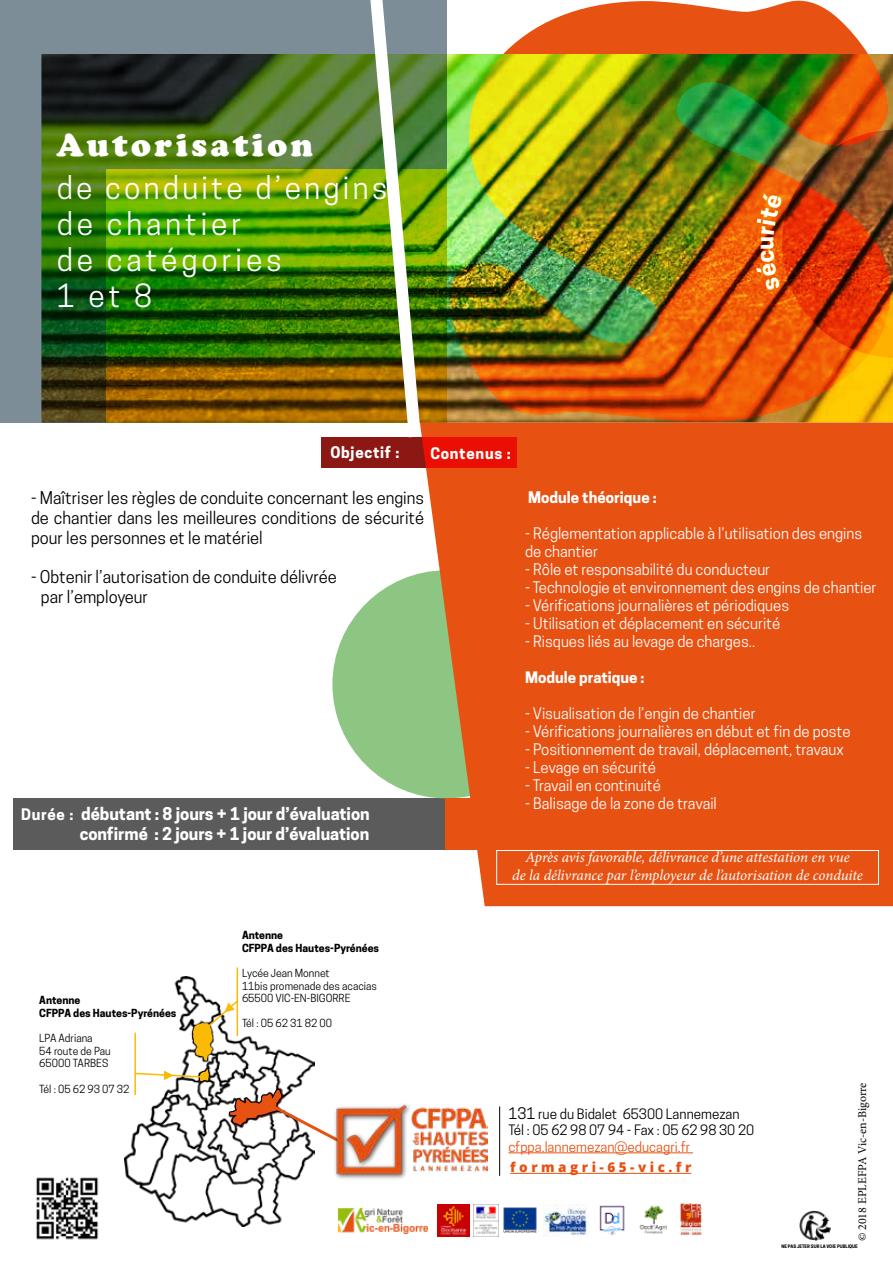
<style>
.page{position:relative;width:893px;height:1263px;background:#fff}
.page>*{position:absolute;margin:0;border:0;box-sizing:border-box;transform-origin:0 0}
.t1{font:900 33px "Cooper";letter-spacing:.11em;color:#fff}
.t2{font:30px/36px "Cooper Hewitt";letter-spacing:.125em;color:#fff}
.t3{font:16.5px/19.8px "Cooper Hewitt";color:#000;text-align:justify}
.t4{font:700 16.5px/19.8px "Cooper Hewitt";color:#fff;text-align:right}
.t5{font:15px/18px "Cooper Hewitt";color:#fff}
.t6{font:italic 15px/18px "Minion Pro";letter-spacing:-.01em;color:#fff;text-align:center}
.t7{font:700 15px "Cooper Hewitt";color:#fff}
.t8{font:700 15px "Cooper Hewitt";letter-spacing:.05em;color:#fff}
.t9{font:13.5px/16.2px "Cooper Hewitt";color:#000}
.t10{font:13.5px "Cooper Hewitt";color:#e75112}
.t11{font:800 13.5px "Open Sans";color:#e75112}
.t12{font:12px "Minion Pro";color:#000}
.t13{font:10.5px/12.6px "Cooper Hewitt";color:#000}
.t14{font:700 10.5px/12.6px "Cooper Hewitt";color:#000}
.t15{font:700 4.5px "Cooper Hewitt";color:#000}
.s1{font-size:15px}
</style>
<div class="page">
<svg style="left:0;top:0;width:446px;height:423px;background:#526d4c"></svg>
<svg style="left:106px;top:169px;width:340px;height:254px;background:#537a00"></svg>
<svg style="left:363px;top:0;width:65px;height:423px"></svg>
<div style="left:332px;top:570px;width:229px;height:228px;background:#8dc582;border-radius:50%"></div>
<div style="left:420px;top:423px;width:473px;height:483px;background:#e75112"></div>
<img style="left:124px;top:976px;width:190px;height:250px">
<svg style="left:229px;top:1087px;width:103px;height:59px"></svg>
<hr style="left:237px;top:967px;width:1px;height:69px;background:#faba09">
<hr style="left:134px;top:1032px;width:2px;height:63px;background:#faba09">
<svg style="left:193px;top:999px;width:47px;height:62px"></svg>
<svg style="left:134px;top:1068px;width:76px;height:17px"></svg>
<svg style="left:321px;top:437px;width:196px;height:31px;background:#b8130a"></svg>
<div style="left:13px;top:798px;width:433px;height:51px;background:#5b5b5b"></div>
<img style="left:36px;top:1177px;width:63px;height:63px">
<img style="left:799px;top:1211px;width:32px;height:30px">
<hr style="left:510px;top:1173px;width:181px;height:1px;background:#e75112">
<hr style="left:508px;top:1152px;width:185px;height:1px;background:#e75112">
<img style="left:332px;top:1104px;width:155px;height:75px">
<hr style="left:499px;top:1106px;width:1px;height:70px;background:#000">
<div style="left:446px;top:798px;width:48px;height:51px;background:#e75112"></div>
<img style="left:449px;top:1px;width:441px;height:421px">
<div style="left:496px;top:850px;width:383px;height:34px;border:1px solid #fff"></div>
<img style="left:473px;top:1204px;width:25px;height:32px">
<img style="left:680px;top:1203px;width:21px;height:32px">
<img style="left:437px;top:1204px;width:32px;height:32px">
<img style="left:599px;top:1205px;width:26px;height:31px">
<img style="left:639px;top:1205px;width:28px;height:29px">
<img style="left:504px;top:1208px;width:33px;height:25px">
<img style="left:543px;top:1204px;width:45px;height:32px">
<img style="left:337px;top:1208px;width:90px;height:25px">
<svg style="left:756px;top:130px;width:137px;height:228px;background:#ba480e"></svg>
<h1 class="t1" style="left:56px;top:125px;width:258px">Autorisation</h1>
<h2 class="t2" style="left:57px;top:169px;width:332px">de conduite d’engins de chantier<br>de catégories<br>1 et 8</h2>
<p class="t8" style="left:330px;top:444px;width:71px">Objectif :</p>
<p class="t8" style="left:430px;top:444px;width:82px">Contenus :</p>
<p class="t3" style="left:31px;top:488px;width:395px">- Maîtriser les règles de conduite concernant les engins de chantier dans les meilleures conditions de sécurité pour les personnes et le matériel</p>
<p class="t3" style="left:41px;top:567px;width:297px;text-indent:-10px">- Obtenir l’autorisation de conduite délivrée par l’employeur</p>
<p class="t4" style="left:21px;top:804px;width:350px"><span class="s1">Durée :</span> débutant : 8 jours + 1 jour d’évaluation confirmé : 2 jours + 1 jour d’évaluation</p>
<p class="t7" style="left:528px;top:488px;width:130px">Module théorique :</p>
<p class="t5" style="left:525px;top:524px;width:339px">- Réglementation applicable à l’utilisation des engins de chantier</p>
<p class="t5" style="left:525px;top:560px;width:247px">- Rôle et responsabilité du conducteur</p>
<p class="t5" style="left:525px;top:578px;width:353px">- Technologie et environnement des engins de chantier</p>
<p class="t5" style="left:525px;top:596px;width:266px">- Vérifications journalières et périodiques</p>
<p class="t5" style="left:525px;top:614px;width:257px">- Utilisation et déplacement en sécurité</p>
<p class="t5" style="left:525px;top:632px;width:232px">- Risques liés au levage de charges..</p>
<p class="t7" style="left:525px;top:668px;width:121px">Module pratique :</p>
<p class="t5" style="left:525px;top:704px;width:232px">- Visualisation de l’engin de chantier</p>
<p class="t5" style="left:525px;top:722px;width:327px">- Vérifications journalières en début et fin de poste</p>
<p class="t5" style="left:525px;top:740px;width:320px">- Positionnement de travail, déplacement, travaux</p>
<p class="t5" style="left:525px;top:758px;width:132px">- Levage en sécurité</p>
<p class="t5" style="left:525px;top:776px;width:137px">- Travail en continuité</p>
<p class="t5" style="left:525px;top:794px;width:193px">- Balisage de la zone de travail</p>
<p class="t14" style="left:39px;top:994px;width:139px">Antenne<br>CFPPA des Hautes-Pyrénées</p>
<p class="t13" style="left:39px;top:1032px;width:73px">LPA Adriana<br>54 route de Pau<br>65000 TARBES</p>
<p class="t13" style="left:39px;top:1082px;width:92px">Tél : 05 62 93 07 32</p>
<p class="t14" style="left:242px;top:929px;width:139px">Antenne<br>CFPPA des Hautes-Pyrénées</p>
<p class="t13" style="left:242px;top:967px;width:137px">Lycée Jean Monnet<br>11bis promenade des acacias<br>65500 VIC-EN-BIGORRE</p>
<p class="t13" style="left:242px;top:1017px;width:92px">Tél : 05 62 31 82 00</p>
<p class="t6" style="left:512px;top:848px;width:352px">Après avis favorable, délivrance d’une attestation en vue<br>de la délivrance par l’employeur de l’autorisation de conduite</p>
<p class="t9" style="left:508px;top:1106px;width:247px"><span class="s1">131</span> rue du Bidalet 65300 Lannemezan<br>Tél : 05 62 98 07 94 - Fax : 05 62 98 30 20</p>
<p class="t10" style="left:508px;top:1139px;width:184px">cfppa.lannemezan@educagri.fr</p>
<p class="t11" style="left:510px;top:1157px;width:183px">f o r m a g r i - 6 5 - v i c . f r</p>
<p class="t12" style="left:854px;top:1241px;width:160px;rotate:-90deg">© 2018 EPLEFPA Vic-en-Bigorre</p>
<p class="t15" style="left:781px;top:1244px;width:78px">NE PAS JETER SUR LA VOIE PUBLIQUE</p>
</div>
